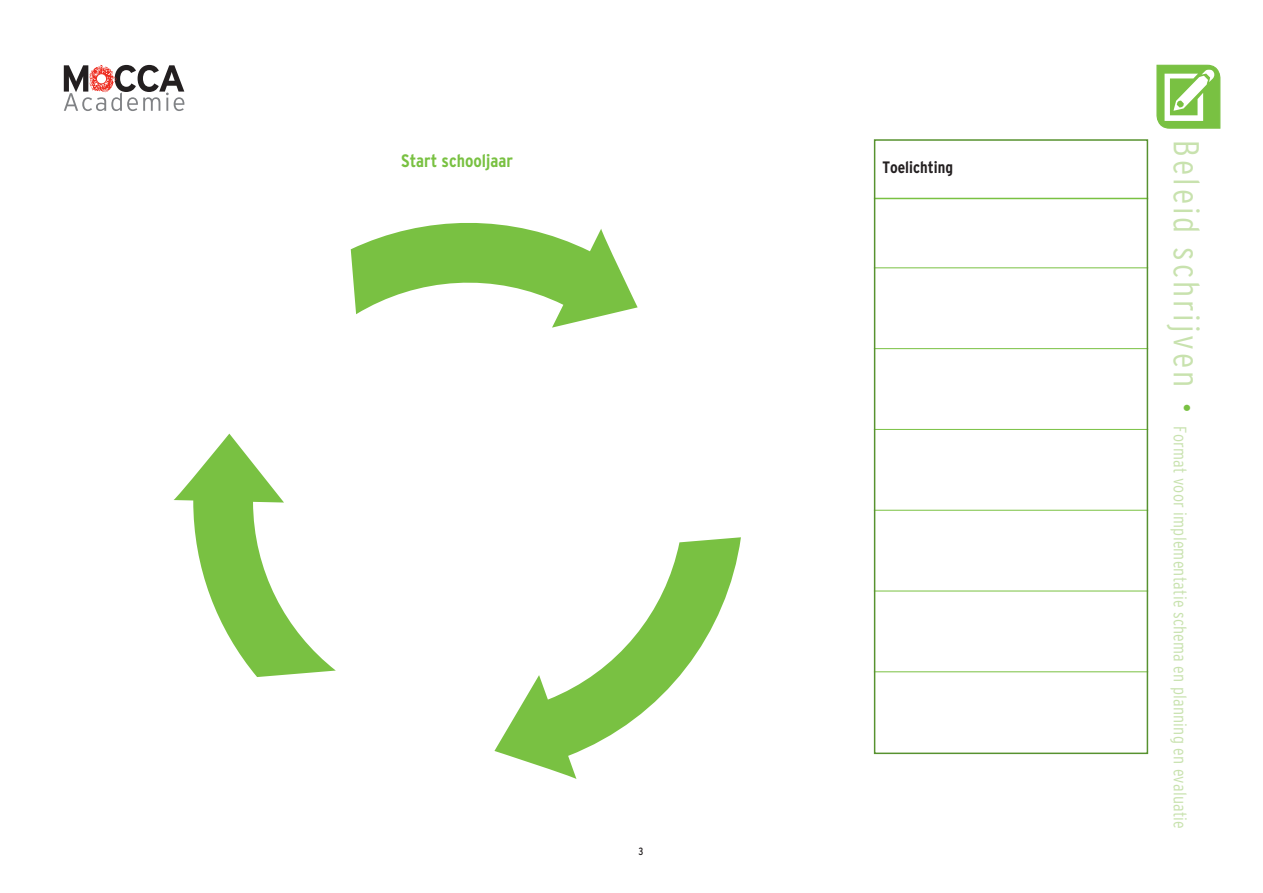
<style>
.page{position:relative;width:1263px;height:893px;background:#fff}
.page>*{position:absolute;margin:0;border:0;box-sizing:border-box;transform-origin:0 0}
.t1{font:300 condensed 18px "Interstate";letter-spacing:.01em;color:#c8e2ae}
.t2{font:700 condensed 18px "Interstate";color:#79c142}
.t3{font:700 condensed 16.5px "Interstate";color:#231f20}
.t4{font:condensed 10.5px "Interstate";color:#231f20}
.s1{font-size:36px}
.s2{font-size:36px;color:#79c142}
</style>
<div class="page">
<svg style="left:64px;top:65px;width:120px;height:46px"></svg>
<svg style="left:1156px;top:64px;width:65px;height:65px"></svg>
<hr style="left:874px;top:198px;width:274px;height:1px;background:#79c142">
<hr style="left:874px;top:267px;width:274px;height:1px;background:#79c142">
<hr style="left:874px;top:348px;width:274px;height:1px;background:#79c142">
<hr style="left:874px;top:429px;width:274px;height:1px;background:#79c142">
<hr style="left:874px;top:510px;width:274px;height:1px;background:#79c142">
<hr style="left:874px;top:591px;width:274px;height:1px;background:#79c142">
<hr style="left:874px;top:671px;width:274px;height:1px;background:#79c142">
<div style="left:874px;top:139px;width:274px;height:615px;border:2px solid #57922f"></div>
<svg style="left:494px;top:537px;width:247px;height:242px"></svg>
<svg style="left:174px;top:434px;width:162px;height:243px"></svg>
<svg style="left:351px;top:223px;width:287px;height:105px"></svg>
<p class="t2" style="left:401px;top:150px;width:113px">Start schooljaar</p>
<p class="t4" style="left:639px;top:845px;width:6px">3</p>
<p class="t3" style="left:882px;top:158px;width:72px">Toelichting</p>
<p class="t1" style="left:1190px;top:140px;width:690px;rotate:90deg"><span class="s1">Beleid schrijven</span> <span class="s2">•</span> Format voor implementatie schema en planning en evaluatie</p>
</div>
